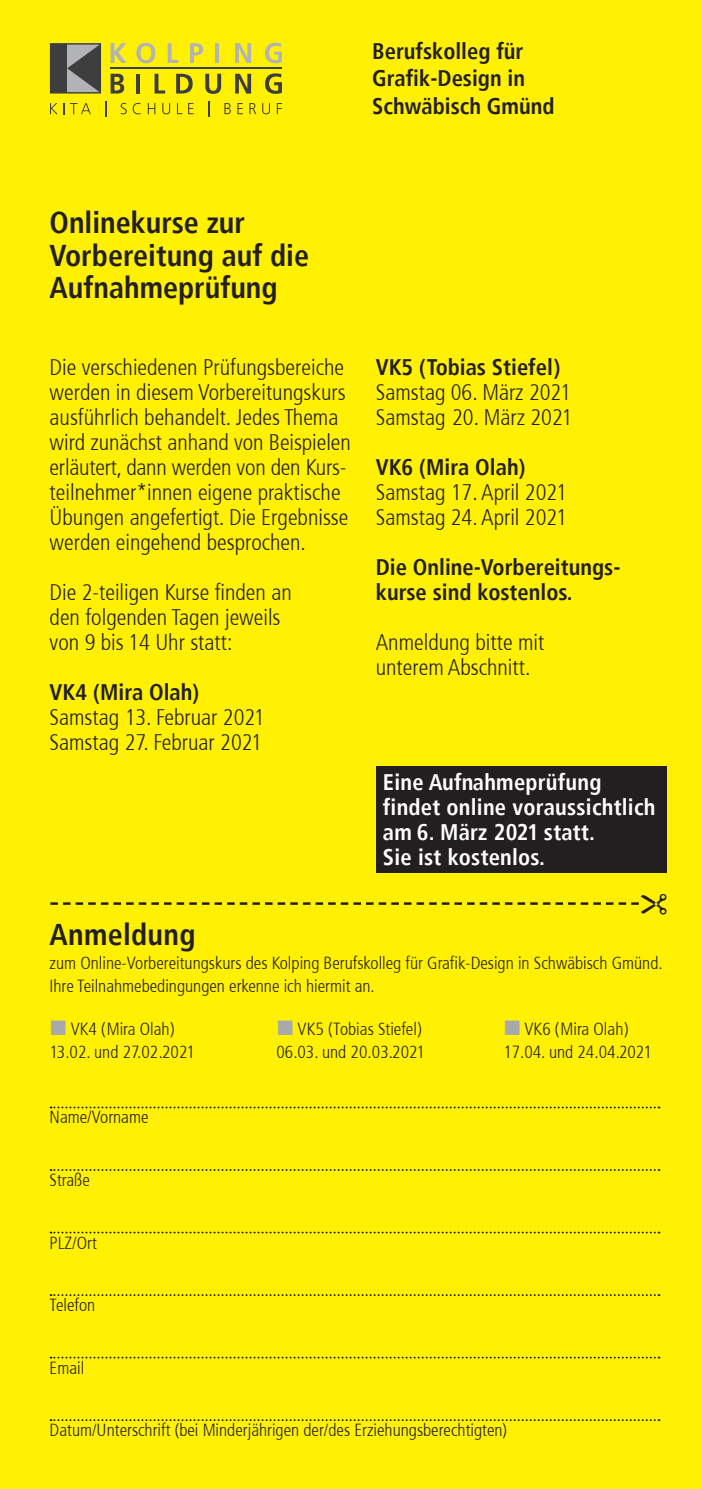
<style>
.page{position:relative;width:702px;height:1489px;background:#fff}
.page>*{position:absolute;margin:0;border:0;box-sizing:border-box;transform-origin:0 0}
.t1{font:30px/32.5px "KBW S Condensed Bold";color:#231f20}
.t2{font:22.5px/25px "KBW S Condensed Regular";color:#231f20}
.t3{font:22.5px/27.5px "KBW S Condensed Bold";color:#231f20}
.t4{font:22.5px/25px "KBW S Condensed Bold";letter-spacing:.01em;color:#fff}
.t5{font:17.5px/23px "KBW S Condensed Regular";color:#231f20}
</style>
<div class="page">
<div style="left:0;top:0;width:702px;height:1488px;background:#fff101"></div>
<svg style="left:51px;top:1106px;width:608px;height:2px"></svg>
<svg style="left:51px;top:1169px;width:608px;height:1px"></svg>
<svg style="left:51px;top:1231px;width:608px;height:2px"></svg>
<svg style="left:51px;top:1294px;width:608px;height:1px"></svg>
<svg style="left:51px;top:1356px;width:608px;height:2px"></svg>
<svg style="left:51px;top:1419px;width:608px;height:1px"></svg>
<svg style="left:111px;top:43px;width:16px;height:20px"></svg>
<svg style="left:136px;top:43px;width:19px;height:20px"></svg>
<svg style="left:190px;top:43px;width:13px;height:20px"></svg>
<hr style="left:215px;top:43px;width:4px;height:20px;background:#b2b3b7">
<svg style="left:235px;top:43px;width:16px;height:20px"></svg>
<svg style="left:265px;top:43px;width:17px;height:20px"></svg>
<svg style="left:168px;top:43px;width:10px;height:20px"></svg>
<svg style="left:111px;top:74px;width:13px;height:19px"></svg>
<hr style="left:136px;top:74px;width:4px;height:19px;background:#3e3e3f">
<svg style="left:176px;top:74px;width:17px;height:19px"></svg>
<svg style="left:205px;top:74px;width:16px;height:20px"></svg>
<svg style="left:235px;top:74px;width:16px;height:19px"></svg>
<svg style="left:265px;top:73px;width:17px;height:21px"></svg>
<svg style="left:154px;top:74px;width:11px;height:19px"></svg>
<hr style="left:111px;top:68px;width:171px;height:1px;background:#3e3e3f">
<svg style="left:50px;top:43px;width:51px;height:50px;background:#616264"></svg>
<svg style="left:50px;top:103px;width:41px;height:11px"></svg>
<svg style="left:105px;top:101px;width:1px;height:16px"></svg>
<svg style="left:121px;top:103px;width:6px;height:11px"></svg>
<svg style="left:133px;top:103px;width:8px;height:11px"></svg>
<svg style="left:148px;top:103px;width:7px;height:11px"></svg>
<svg style="left:162px;top:103px;width:8px;height:11px"></svg>
<svg style="left:177px;top:103px;width:5px;height:11px"></svg>
<svg style="left:188px;top:103px;width:5px;height:11px"></svg>
<svg style="left:208px;top:101px;width:1px;height:16px"></svg>
<svg style="left:224px;top:103px;width:7px;height:11px"></svg>
<svg style="left:237px;top:103px;width:6px;height:11px"></svg>
<svg style="left:249px;top:103px;width:7px;height:11px"></svg>
<svg style="left:262px;top:103px;width:8px;height:11px"></svg>
<svg style="left:277px;top:103px;width:5px;height:11px"></svg>
<div style="left:376px;top:766px;width:290px;height:106px;background:#231f20"></div>
<svg style="left:50px;top:902px;width:589px;height:3px"></svg>
<p class="t3" style="left:372px;top:37px;width:184px">Berufskolleg für<br>Grafik-Design in<br>Schwäbisch Gmünd</p>
<h1 class="t1" style="left:50px;top:207px;width:261px">Onlinekurse zur<br>Vorbereitung auf die<br>Aufnahmeprüfung</h1>
<p class="t2" style="left:50px;top:355px;width:303px">Die verschiedenen Prüfungsbereiche werden in diesem Vorbereitungskurs ausführlich behandelt. Jedes Thema wird zunächst anhand von Beispielen erläutert, dann werden von den Kurs&shy;teilnehmer*innen eigene praktische Übungen angefertigt. Die Ergebnisse werden eingehend besprochen.</p>
<p class="t2" style="left:50px;top:580px;width:244px">Die 2-teiligen Kurse finden an den folgenden Tagen jeweils von 9 bis 14 Uhr statt:</p>
<p class="t3" style="left:50px;top:678px;width:151px">VK4 (Mira Olah)</p>
<p class="t2" style="left:50px;top:705px;width:216px">Samstag 13. Februar 2021<br>Samstag 27. Februar 2021</p>
<p class="t3" style="left:376px;top:353px;width:186px">VK5 (Tobias Stiefel)</p>
<p class="t2" style="left:376px;top:380px;width:198px">Samstag 06. März 2021<br>Samstag 20. März 2021</p>
<p class="t3" style="left:376px;top:453px;width:151px">VK6 (Mira Olah)</p>
<p class="t2" style="left:376px;top:480px;width:192px">Samstag 17. April 2021<br>Samstag 24. April 2021</p>
<p class="t3" style="left:376px;top:555px;width:246px;line-height:25px">Die Online-Vorbereitungs&shy;kurse sind kostenlos.</p>
<p class="t2" style="left:376px;top:630px;width:170px">Anmeldung bitte mit unterem Abschnitt.</p>
<p class="t4" style="left:383px;top:770px;width:274px">Eine Aufnahmeprüfung findet online voraussichtlich am 6. März 2021 statt.<br>Sie ist kostenlos.</p>
<h1 class="t1" style="left:50px;top:918px;width:147px">Anmeldung</h1>
<p class="t5" style="left:50px;top:952px;width:614px">zum Online-Vorbereitungskurs des Kolping Berufskolleg für Grafik-Design in Schwäbisch Gmünd.<br>Ihre Teilnahmebedingungen erkenne ich hiermit an.</p>
<p class="t5" style="left:71px;top:1018px;width:106px">VK4 (Mira Olah)</p>
<p class="t5" style="left:297px;top:1018px;width:126px">VK5 (Tobias Stiefel)</p>
<p class="t5" style="left:524px;top:1018px;width:106px">VK6 (Mira Olah)</p>
<p class="t5" style="left:50px;top:1041px;width:147px">13.02. und 27.02.2021</p>
<p class="t5" style="left:276px;top:1041px;width:150px">06.03. und 20.03.2021</p>
<p class="t5" style="left:503px;top:1041px;width:150px">17.04. und 24.04.2021</p>
<p class="t5" style="left:50px;top:1106px;width:100px">Name/Vorname</p>
<p class="t5" style="left:50px;top:1168px;width:42px">Straße</p>
<p class="t5" style="left:50px;top:1231px;width:49px">PLZ/Ort</p>
<p class="t5" style="left:50px;top:1293px;width:47px">Telefon</p>
<p class="t5" style="left:50px;top:1356px;width:36px">Email</p>
<p class="t5" style="left:50px;top:1418px;width:459px">Datum/Unterschrift (bei Minderjährigen der/des Erziehungsberechtigten)</p>
</div>
